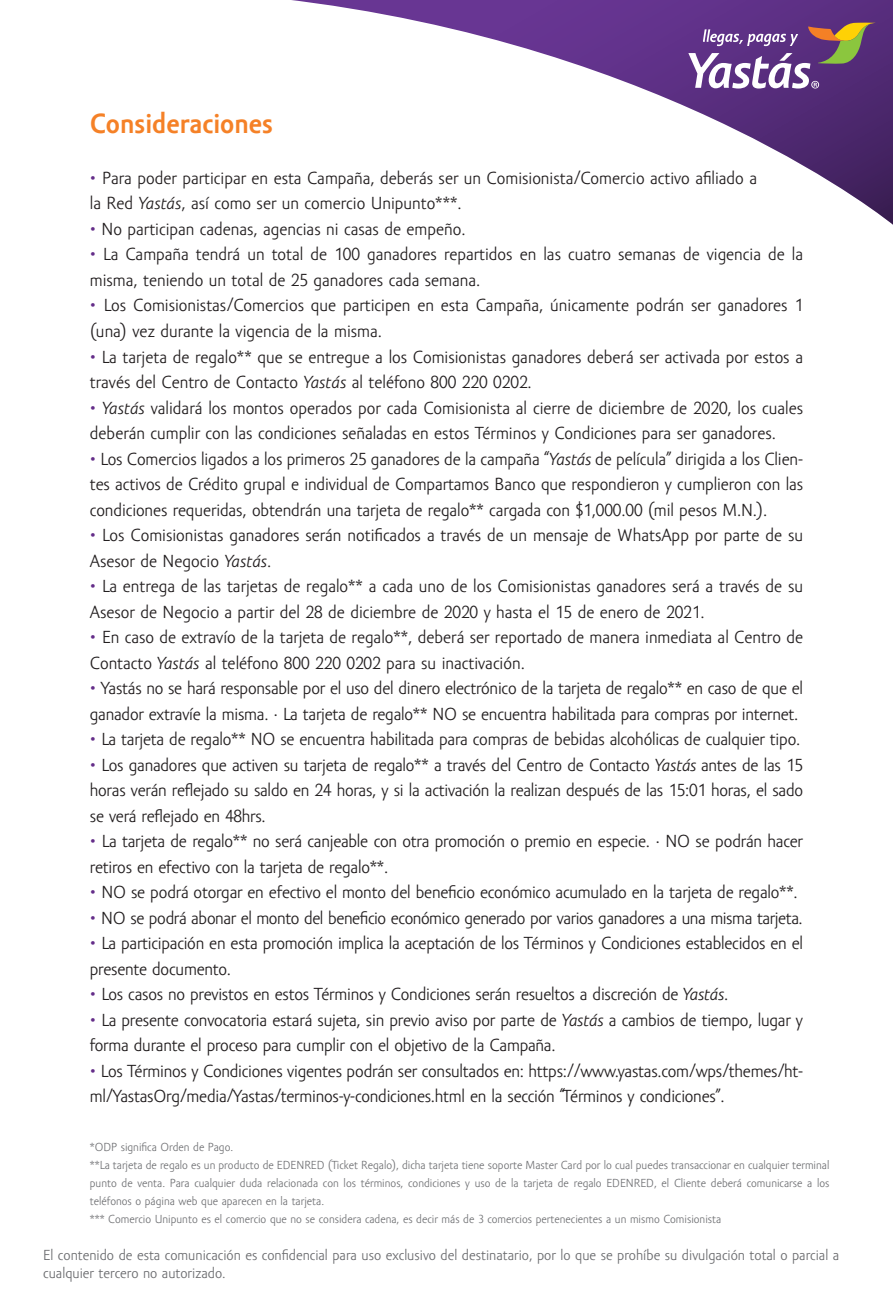
<style>
.page{position:relative;width:893px;height:1308px;background:#fff}
.page>*{position:absolute;margin:0;border:0;box-sizing:border-box;transform-origin:0 0}
.t1{font:700 28.5px "Amor Sans Pro";color:#f58127}
.t2{font:18px/25.5px "Amor Sans Pro";letter-spacing:-.005em;color:#231f20}
.t3{font:15px/18px "Amor Sans Pro";color:#6c6d70}
.t4{font:12px/18px "Amor Sans Pro";color:#717275}
.s1{font-weight:700;font-size:22.5px;color:#642d89}
.s2{font-style:italic}
</style>
<div class="page">
<svg style="left:291px;top:0;width:602px;height:225px"></svg>
<svg style="left:688px;top:23px;width:188px;height:65px;background:#81618d"></svg>
<h1 class="t1" style="left:90px;top:107px;width:185px">Consideraciones</h1>
<p class="t2" style="left:90px;top:166px;width:715px"><span class="s1">·</span> Para poder participar en esta Campaña, deberás ser un Comisionista/Comercio activo afiliado a<br>la Red <span class="s2">Yastás</span>, así como ser un comercio Unipunto***.<br><span class="s1">·</span> No participan cadenas, agencias ni casas de empeño.<br><span class="s1">·</span> La Campaña tendrá un total de 100 ganadores repartidos en las cuatro semanas de vigencia de la misma, teniendo un total de 25 ganadores cada semana.<br><span class="s1">·</span> Los Comisionistas/Comercios que participen en esta Campaña, únicamente podrán ser ganadores 1 (una) vez durante la vigencia de la misma.<br><span class="s1">·</span> La tarjeta de regalo** que se entregue a los Comisionistas ganadores deberá ser activada por estos a través del Centro de Contacto <span class="s2">Yastás</span> al teléfono 800 220 0202.<br><span class="s1">·</span> <span class="s2">Yastás</span> validará los montos operados por cada Comisionista al cierre de diciembre de 2020, los cuales deberán cumplir con las condiciones señaladas en estos Términos y Condiciones para ser ganadores.<br><span class="s1">·</span> Los Comercios ligados a los primeros 25 ganadores de la campaña “<span class="s2">Yastás</span> de película” dirigida a los Clien&shy;tes activos de Crédito grupal e individual de Compartamos Banco que respondieron y cumplieron con las condiciones requeridas, obtendrán una tarjeta de regalo** cargada con $1,000.00 (mil pesos M.N.).<br><span class="s1">·</span> Los Comisionistas ganadores serán notificados a través de un mensaje de WhatsApp por parte de su Asesor de Negocio <span class="s2">Yastás</span>.<br><span class="s1">·</span> La entrega de las tarjetas de regalo** a cada uno de los Comisionistas ganadores será a través de su Asesor de Negocio a partir del 28 de diciembre de 2020 y hasta el 15 de enero de 2021.<br><span class="s1">·</span> En caso de extravío de la tarjeta de regalo**, deberá ser reportado de manera inmediata al Centro de Contacto <span class="s2">Yastás</span> al teléfono 800 220 0202 para su inactivación.<br><span class="s1">·</span> Yastás no se hará responsable por el uso del dinero electrónico de la tarjeta de regalo** en caso de que el ganador extravíe la misma. · La tarjeta de regalo** NO se encuentra habilitada para compras por internet. <span class="s1">·</span> La tarjeta de regalo** NO se encuentra habilitada para compras de bebidas alcohólicas de cualquier tipo. <span class="s1">·</span> Los ganadores que activen su tarjeta de regalo** a través del Centro de Contacto <span class="s2">Yastás</span> antes de las 15 horas verán reflejado su saldo en 24 horas, y si la activación la realizan después de las 15:01 horas, el sado se verá reflejado en 48hrs.<br><span class="s1">·</span> La tarjeta de regalo** no será canjeable con otra promoción o premio en especie. · NO se podrán hacer retiros en efectivo con la tarjeta de regalo**.<br><span class="s1">·</span> NO se podrá otorgar en efectivo el monto del beneficio económico acumulado en la tarjeta de regalo**. <span class="s1">·</span> NO se podrá abonar el monto del beneficio económico generado por varios ganadores a una misma tarjeta. <span class="s1">·</span> La participación en esta promoción implica la aceptación de los Términos y Condiciones establecidos en el presente documento.<br><span class="s1">·</span> Los casos no previstos en estos Términos y Condiciones serán resueltos a discreción de <span class="s2">Yastás</span>.<br><span class="s1">·</span> La presente convocatoria estará sujeta, sin previo aviso por parte de <span class="s2">Yastás</span> a cambios de tiempo, lugar y forma durante el proceso para cumplir con el objetivo de la Campaña.<br><span class="s1">·</span> Los Términos y Condiciones vigentes podrán ser consultados en: https://www.yastas.com/wps/themes/ht&shy;ml/YastasOrg/media/Yastas/terminos-y-condiciones.html en la sección “Términos y condiciones”.</p>
<p class="t4" style="left:90px;top:1138px;width:741px">*ODP significa Orden de Pago.<br>**La tarjeta de regalo es un producto de EDENRED (Ticket Regalo), dicha tarjeta tiene soporte Master Card por lo cual puedes transaccionar en cualquier terminal punto de venta. Para cualquier duda relacionada con los términos, condiciones y uso de la tarjeta de regalo EDENRED, el Cliente deberá comunicarse a los teléfonos o página web que aparecen en la tarjeta.<br>*** Comercio Unipunto es el comercio que no se considera cadena, es decir más de 3 comercios pertenecientes a un mismo Comisionista</p>
<p class="t3" style="left:43px;top:1246px;width:797px">El contenido de esta comunicación es confidencial para uso exclusivo del destinatario, por lo que se prohíbe su divulgación total o parcial a cualquier tercero no autorizado.</p>
</div>
